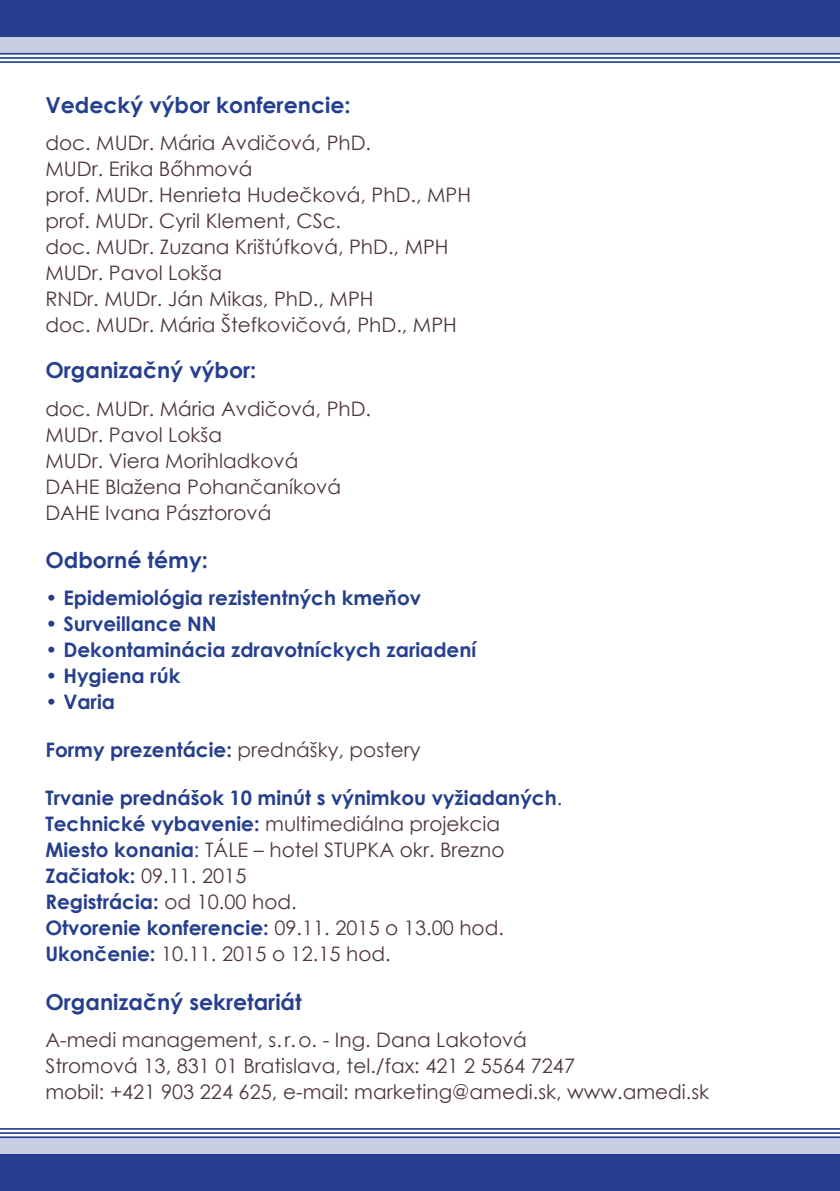
<style>
.page{position:relative;width:840px;height:1191px;background:#fff}
.page>*{position:absolute;margin:0;border:0;box-sizing:border-box;transform-origin:0 0}
.t1{font:700 22px "Century Gothic";color:#253f8e}
.t2{font:20px/26px "Century Gothic";color:#4f3641}
.t3{font:700 20px/26px "Century Gothic";color:#253f8e}
.s1{font-weight:400;color:#4f3641}
.s2{font-weight:400}
</style>
<div class="page">
<svg style="left:0;top:36px;width:839px;height:17px;background:#bec5dd"></svg>
<div style="left:0;top:1138px;width:839px;height:31px;background:#c9cfe3"></div>
<div style="left:0;top:0;width:839px;height:36px;background:#253f8e"></div>
<div style="left:0;top:1154px;width:839px;height:37px;background:#253f8e"></div>
<hr style="left:0;top:53px;width:839px;height:2px;background:#253f8e">
<hr style="left:0;top:57px;width:839px;height:2px;background:#253f8e">
<hr style="left:0;top:61px;width:839px;height:2px;background:#253f8e">
<hr style="left:0;top:1136px;width:839px;height:2px;background:#253f8e">
<hr style="left:0;top:1132px;width:839px;height:1px;background:#253f8e">
<hr style="left:0;top:1128px;width:839px;height:1px;background:#253f8e">
<p class="t1" style="left:45px;top:88px;width:306px">Vedecký výbor konferencie:</p>
<p class="t2" style="left:45px;top:130px;width:427px">doc. MUDr. Mária Avdičová, PhD.<br>MUDr. Erika Bőhmová<br>prof. MUDr. Henrieta Hudečková, PhD., MPH prof. MUDr. Cyril Klement, CSc.<br>doc. MUDr. Zuzana Krištúfková, PhD., MPH<br>MUDr. Pavol Lokša<br>RNDr. MUDr. Ján Mikas, PhD., MPH<br>doc. MUDr. Mária Štefkovičová, PhD., MPH</p>
<p class="t1" style="left:45px;top:354px;width:212px">Organizačný výbor:</p>
<p class="t2" style="left:45px;top:395px;width:327px">doc. MUDr. Mária Avdičová, PhD.<br>MUDr. Pavol Lokša<br>MUDr. Viera Morihladková<br>DAHE Blažena Pohančaníková<br>DAHE Ivana Pásztorová</p>
<p class="t1" style="left:45px;top:543px;width:164px">Odborné témy:</p>
<p class="t3" style="left:45px;top:584px;width:377px">• Epidemiológia rezistentných kmeňov</p>
<p class="t3" style="left:45px;top:610px;width:173px">• Surveillance NN</p>
<p class="t3" style="left:45px;top:636px;width:432px">• Dekontaminácia zdravotníckych zariadení</p>
<p class="t3" style="left:45px;top:662px;width:136px">• Hygiena rúk</p>
<p class="t3" style="left:45px;top:688px;width:71px">• Varia</p>
<p class="t3" style="left:45px;top:736px;width:376px">Formy prezentácie: <span class="s1">prednášky, postery</span></p>
<p class="t3" style="left:45px;top:784px;width:518px">Trvanie prednášok 10 minút s výnimkou vyžiadaných<span class="s2">.<br></span>Technické vybavenie: <span class="s1">multimediálna projekcia </span>Miesto konania<span class="s2">:</span> <span class="s1">TÁLE – hotel STUPKA okr. Brezno </span>Začiatok: <span class="s1">09.11. 2015<br></span>Registrácia: <span class="s1">od 10.00 hod.<br></span>Otvorenie konferencie: <span class="s1">09.11. 2015 o 13.00 hod.<br></span>Ukončenie: <span class="s1">10.11. 2015 o 12.15 hod.</span></p>
<p class="t1" style="left:45px;top:985px;width:258px">Organizačný sekretariát</p>
<p class="t2" style="left:45px;top:1026px;width:665px">A-medi management, s.r.o. - Ing. Dana Lakotová<br>Stromová 13, 831 01 Bratislava, tel./fax: 421 2 5564 7247<br>mobil: +421 903 224 625, e-mail: marketing@amedi.sk, www.amedi.sk</p>
</div>
